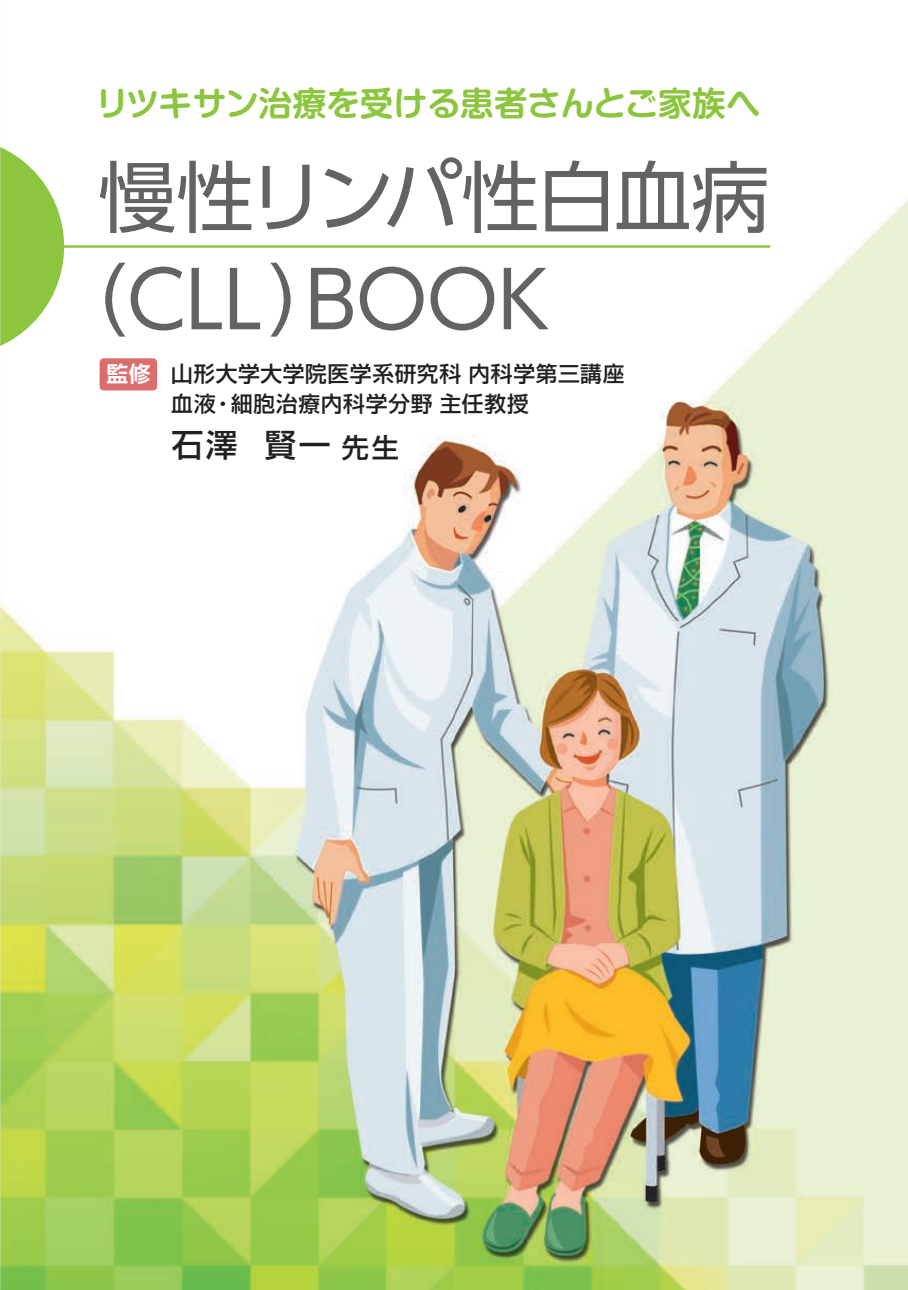
<style>
.page{position:relative;width:908px;height:1290px;background:#fff}
.page>*{position:absolute;margin:0;border:0;box-sizing:border-box;transform-origin:0 0}
.t1{font:78px/102.8px "UD Shin Go Pro";color:#636366}
.t2{font:700 33.5px "Shin M Go Pro De";letter-spacing:-.005em;color:#8bc63e}
.t3{font:500 32px "Shin Go Pro";color:#231f20}
.t4{font:500 21.75px/30px "Shin Go Pro";letter-spacing:.03em;color:#231f20}
.s1{font-family:"Shin Go Pro De";font-weight:700;color:#fff}
.s2{font-size:27px}
</style>
<div class="page">
<img style="left:0;top:199px;width:907px;height:1091px">
<svg style="left:0;top:147px;width:64px;height:209px"></svg>
<hr style="left:63px;top:245px;width:707px;height:3px;background:#8bc63e">
<div style="left:99px;top:358px;width:58px;height:32px;background:#dd6c6d;border-radius:4px"></div>
<h2 class="t2" style="left:95px;top:76px;width:665px">リツキサン治療を受ける患者さんとご家族へ</h2>
<h1 class="t1" style="left:49px;top:143px;width:721px;text-indent:49px">慢性リンパ性白血病（CLL）BOOK</h1>
<p class="t4" style="left:171px;top:357px;width:454px;text-indent:-65px"><span class="s1">監修</span> 山形大学大学院医学系研究科 内科学第三講座血液・細胞治療内科学分野 主任教授</p>
<h3 class="t3" style="left:171px;top:419px;width:228px">石澤 賢一<span class="s2">先生</span></h3>
</div>
